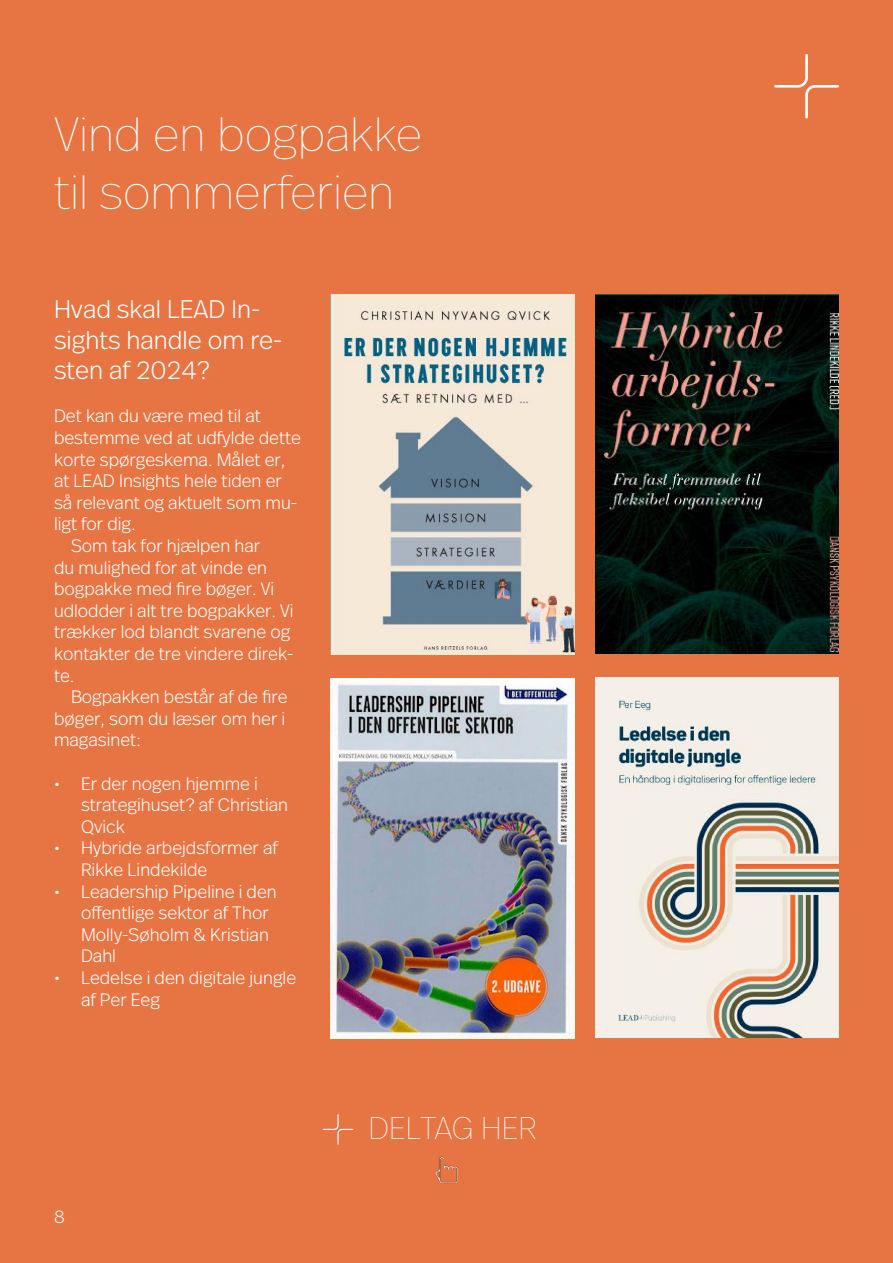
<style>
.page{position:relative;width:893px;height:1263px;background:#e77443}
.page>*{position:absolute;margin:0;border:0;box-sizing:border-box;transform-origin:0 0}
.t1{font:200 48px/57.6px "Real Head Pro";color:#fff}
.t2{font:200 31.35px "Real Head Pro";color:#fff}
.t3{font:300 25.5px/30.6px "Real Head Pro";color:#fff}
.t4{font:300 18px/21.6px "Real Head Pro";color:#fff}
</style>
<div class="page">
<img style="left:595px;top:294px;width:244px;height:360px">
<img style="left:331px;top:295px;width:243px;height:359px">
<img style="left:595px;top:677px;width:244px;height:360px">
<img style="left:331px;top:678px;width:243px;height:360px">
<svg style="left:774px;top:54px;width:65px;height:65px"></svg>
<svg style="left:323px;top:1114px;width:30px;height:31px"></svg>
<img style="left:435px;top:1156px;width:23px;height:28px">
<h1 class="t1" style="left:54px;top:102px;width:369px">Vind en bogpakke til sommerferien</h1>
<h3 class="t3" style="left:54px;top:292px;width:230px">Hvad skal LEAD In&shy;sights handle om re&shy;sten af 2024?</h3>
<p class="t4" style="left:54px;top:404px;width:208px">Det kan du være med til at</p>
<p class="t4" style="left:54px;top:426px;width:249px">bestemme ved at udfylde dette</p>
<p class="t4" style="left:54px;top:448px;width:233px">korte spørgeskema. Målet er,</p>
<p class="t4" style="left:54px;top:469px;width:229px">at LEAD Insights hele tiden er</p>
<p class="t4" style="left:54px;top:491px;width:245px">så relevant og aktuelt som mu-</p>
<p class="t4" style="left:54px;top:512px;width:83px">ligt for dig.</p>
<p class="t4" style="left:71px;top:534px;width:191px">Som tak for hjælpen har</p>
<p class="t4" style="left:54px;top:556px;width:215px">du mulighed for at vinde en</p>
<p class="t4" style="left:54px;top:577px;width:222px">bogpakke med fire bøger. Vi</p>
<p class="t4" style="left:54px;top:599px;width:241px">udlodder i alt tre bogpakker. Vi</p>
<p class="t4" style="left:54px;top:620px;width:238px">trækker lod blandt svarene og</p>
<p class="t4" style="left:54px;top:642px;width:241px">kontakter de tre vindere direk-</p>
<p class="t4" style="left:54px;top:664px;width:22px">te.</p>
<p class="t4" style="left:71px;top:685px;width:218px">Bogpakken består af de fire</p>
<p class="t4" style="left:54px;top:707px;width:233px">bøger, som du læser om her i</p>
<p class="t4" style="left:54px;top:728px;width:88px">magasinet:</p>
<p class="t4" style="left:81px;top:772px;width:209px;text-indent:-27px">• Er der nogen hjemme i strategihuset? af Christian<br>Qvick</p>
<p class="t4" style="left:81px;top:836px;width:199px;text-indent:-27px">• Hybride arbejdsformer af<br>Rikke Lindekilde</p>
<p class="t4" style="left:81px;top:880px;width:197px;text-indent:-27px">• Leadership Pipeline i den offentlige sektor af Thor<br>Molly-Søholm &amp; Kristian<br>Dahl</p>
<p class="t4" style="left:81px;top:966px;width:217px;text-indent:-27px">• Ledelse i den digitale jungle af Per Eeg</p>
<p class="t4" style="left:54px;top:1205px;width:12px">8</p>
<h2 class="t2" style="left:368px;top:1106px;width:170px">DELTAG HER</h2>
</div>
